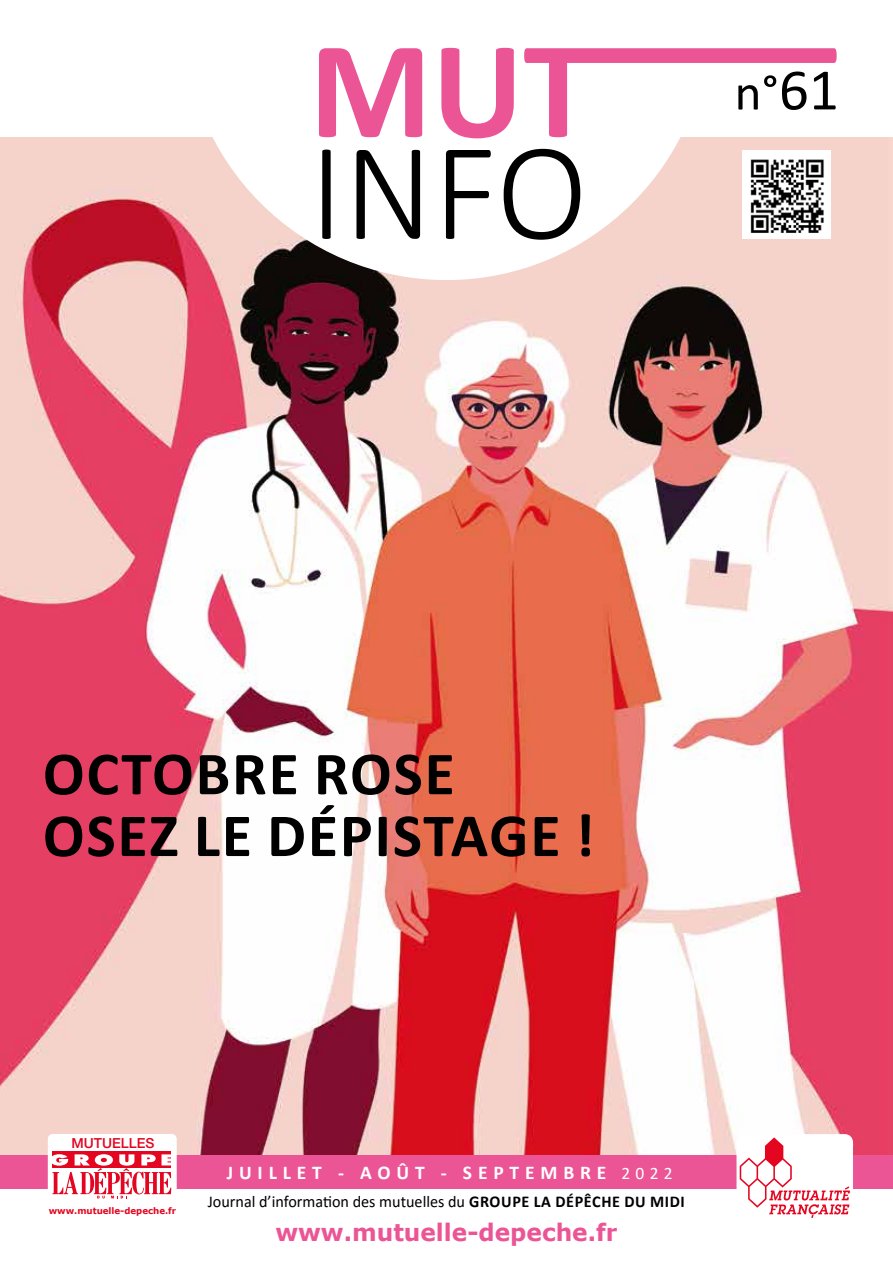
<style>
.page{position:relative;width:893px;height:1263px;background:#fff}
.page>*{position:absolute;margin:0;border:0;box-sizing:border-box;transform-origin:0 0}
.t1{font:700 61.8px/61.8px "Calibri";letter-spacing:.03em;color:#000}
.t2{font:51.3px "Calibri";color:#000}
.t3{font:700 24px "Verdana";color:#eb5596}
.t4{font:700 19.5px "Calibri";letter-spacing:.3em;color:#fff}
.t5{font:16.5px "Calibri";color:#000}
.t6{font:500 13.8px "Helvetica Neue LT Std";color:#e40521}
.t7{font:700 9px "Verdana";color:#e40521}
.s1{font-size:59.1px}
.s2{font-weight:400;font-size:17.4px}
.s3{font-weight:700}
</style>
<div class="page">
<img style="left:0;top:137px;width:893px;height:1018px">
<svg style="left:184px;top:47px;width:525px;height:233px"></svg>
<svg style="left:322px;top:149px;width:258px;height:91px"></svg>
<div style="left:0;top:1155px;width:893px;height:33px;background:#eb5596"></div>
<div style="left:48px;top:1134px;width:129px;height:69px;background:#fff;border-radius:5px"></div>
<div style="left:52px;top:1151px;width:119px;height:16px;background:#e40521"></div>
<svg style="left:52px;top:1154px;width:120px;height:44px"></svg>
<div style="left:736px;top:1134px;width:117px;height:86px;background:#fff;border-radius:8px"></div>
<svg style="left:740px;top:1137px;width:110px;height:81px"></svg>
<svg style="left:319px;top:48px;width:518px;height:90px"></svg>
<img style="left:743px;top:150px;width:88px;height:89px">
<h2 class="t2" style="left:735px;top:57px;width:106px">n°<span class="s1">61</span></h2>
<h1 class="t1" style="left:43px;top:741px;width:553px">OCTOBRE ROSE<br>OSEZ LE DÉPISTAGE !</h1>
<p class="t6" style="left:72px;top:1135px;width:84px">MUTUELLES</p>
<p class="t7" style="left:49px;top:1204px;width:129px">www.mutuelle-depeche.fr</p>
<p class="t4" style="left:227px;top:1158px;width:447px">JUILLET - AOÛT - SEPTEMBRE <span class="s2">2022</span></p>
<p class="t5" style="left:208px;top:1190px;width:479px">Journal d’information des mutuelles du <span class="s3">GROUPE LA DÉPÊCHE DU MIDI</span></p>
<h3 class="t3" style="left:275px;top:1215px;width:344px">www.mutuelle-depeche.fr</h3>
</div>
